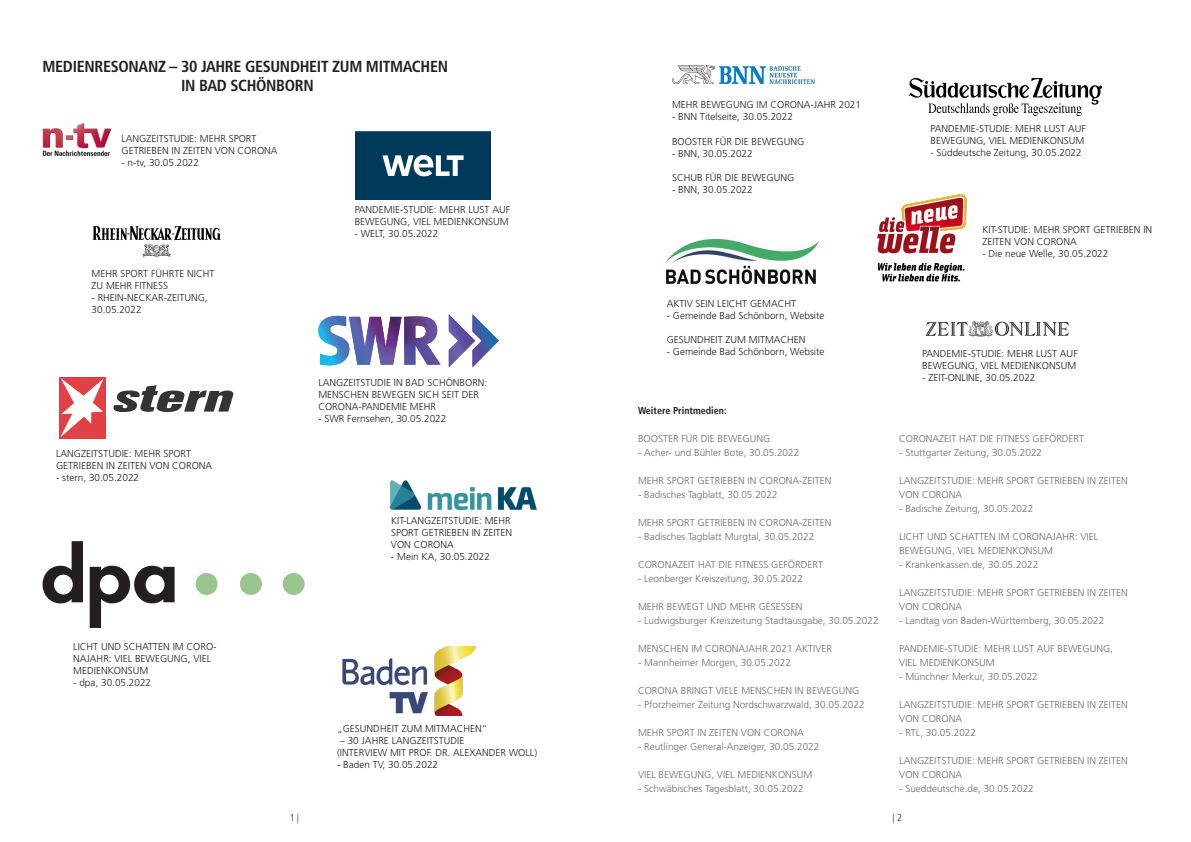
<style>
.page{position:relative;width:1191px;height:842px;background:#fff}
.page>*{position:absolute;margin:0;border:0;box-sizing:border-box;transform-origin:0 0}
.Fließtext{font:700 condensed 16px/19.2px "Frutiger LT Std";letter-spacing:-.02em;color:#231f20;text-align:center}
.t1{font:300 10px/14px "Frutiger LT Std";color:#6c6d70}
.t2{font:300 10px/12px "Frutiger LT Std";color:#231f20}
.t3{font:700 condensed 10px "Frutiger LT Std";color:#231f20}
.t4{font:300 condensed 10px "Frutiger LT Std";color:#231f20}
</style>
<div class="page">
<img style="left:92px;top:226px;width:129px;height:30px">
<img style="left:42px;top:122px;width:70px;height:35px">
<svg style="left:318px;top:314px;width:181px;height:53px"></svg>
<img style="left:356px;top:132px;width:134px;height:67px">
<img style="left:391px;top:480px;width:146px;height:29px">
<div style="left:59px;top:377px;width:46px;height:62px;background:#e14045"></div>
<svg style="left:60px;top:378px;width:44px;height:59px"></svg>
<svg style="left:113px;top:385px;width:120px;height:27px"></svg>
<svg style="left:908px;top:77px;width:194px;height:39px"></svg>
<img style="left:877px;top:194px;width:90px;height:88px">
<svg style="left:43px;top:541px;width:132px;height:87px"></svg>
<div style="left:196px;top:573px;width:21px;height:22px;background:#99c58f;border-radius:11px"></div>
<div style="left:240px;top:573px;width:22px;height:22px;background:#99c58f;border-radius:50%"></div>
<div style="left:283px;top:573px;width:22px;height:22px;background:#99c58f;border-radius:50%"></div>
<img style="left:342px;top:647px;width:134px;height:69px">
<img style="left:672px;top:66px;width:143px;height:18px">
<img style="left:666px;top:240px;width:152px;height:43px">
<img style="left:925px;top:321px;width:144px;height:16px">
<p class="Fließtext" style="left:43px;top:57px;width:407px">MEDIENRESONANZ – 30 JAHRE GESUNDHEIT ZUM MITMACHEN<br>IN BAD SCHÖNBORN</p>
<p class="t2" style="left:121px;top:132px;width:158px">LANGZEITSTUDIE: MEHR SPORT<br>GETRIEBEN IN ZEITEN VON CORONA</p>
<p class="t2" style="left:121px;top:156px;width:79px">- n-tv, 30.05.2022</p>
<p class="t2" style="left:92px;top:267px;width:124px">MEHR SPORT FÜHRTE NICHT<br>ZU MEHR FITNESS</p>
<p class="t2" style="left:92px;top:291px;width:118px">- RHEIN-NECKAR-ZEITUNG,<br>30.05.2022</p>
<p class="t2" style="left:56px;top:447px;width:158px">LANGZEITSTUDIE: MEHR SPORT<br>GETRIEBEN IN ZEITEN VON CORONA</p>
<p class="t2" style="left:56px;top:471px;width:85px">- stern, 30.05.2022</p>
<p class="t2" style="left:73px;top:641px;width:145px">LICHT UND SCHATTEN IM CORO-<br>NAJAHR: VIEL BEWEGUNG, VIEL<br>MEDIENKONSUM</p>
<p class="t2" style="left:73px;top:677px;width:79px">- dpa, 30.05.2022</p>
<p class="t2" style="left:355px;top:204px;width:157px">PANDEMIE-STUDIE: MEHR LUST AUF<br>BEWEGUNG, VIEL MEDIENKONSUM</p>
<p class="t2" style="left:355px;top:228px;width:85px">- WELT, 30.05.2022</p>
<p class="t2" style="left:318px;top:377px;width:170px">LANGZEITSTUDIE IN BAD SCHÖNBORN:<br>MENSCHEN BEWEGEN SICH SEIT DER<br>CORONA-PANDEMIE MEHR</p>
<p class="t2" style="left:318px;top:413px;width:130px">- SWR Fernsehen, 30.05.2022</p>
<p class="t2" style="left:391px;top:514px;width:123px">KIT-LANGZEITSTUDIE: MEHR<br>SPORT GETRIEBEN IN ZEITEN<br>VON CORONA</p>
<p class="t2" style="left:391px;top:550px;width:100px">- Mein KA, 30.05.2022</p>
<p class="t2" style="left:337px;top:723px;width:152px">„GESUNDHEIT ZUM MITMACHEN“</p>
<p class="t2" style="left:337px;top:735px;width:201px">– 30 JAHRE LANGZEITSTUDIE<br>(INTERVIEW MIT PROF. DR. ALEXANDER WOLL)</p>
<p class="t2" style="left:337px;top:759px;width:102px">- Baden TV, 30.05.2022</p>
<p class="t2" style="left:672px;top:99px;width:190px">MEHR BEWEGUNG IM CORONA-JAHR 2021</p>
<p class="t2" style="left:672px;top:111px;width:122px">- BNN Titelseite, 30.05.2022</p>
<p class="t2" style="left:672px;top:135px;width:134px">BOOSTER FÜR DIE BEWEGUNG</p>
<p class="t2" style="left:672px;top:147px;width:82px">- BNN, 30.05.2022</p>
<p class="t2" style="left:672px;top:171px;width:124px">SCHUB FÜR DIE BEWEGUNG</p>
<p class="t2" style="left:672px;top:183px;width:82px">- BNN, 30.05.2022</p>
<p class="t2" style="left:666px;top:297px;width:131px">AKTIV SEIN LEICHT GEMACHT</p>
<p class="t2" style="left:666px;top:309px;width:159px">- Gemeinde Bad Schönborn, Website</p>
<p class="t2" style="left:666px;top:333px;width:140px">GESUNDHEIT ZUM MITMACHEN</p>
<p class="t2" style="left:666px;top:345px;width:159px">- Gemeinde Bad Schönborn, Website</p>
<p class="t3" style="left:638px;top:405px;width:90px">Weitere Printmedien:</p>
<p class="t1" style="left:638px;top:432px;width:134px">BOOSTER FÜR DIE BEWEGUNG</p>
<p class="t1" style="left:638px;top:446px;width:163px">- Acher- und Bühler Bote, 30.05.2022</p>
<p class="t1" style="left:638px;top:474px;width:195px">MEHR SPORT GETRIEBEN IN CORONA-ZEITEN</p>
<p class="t1" style="left:638px;top:488px;width:141px">- Badisches Tagblatt, 30.05.2022</p>
<p class="t1" style="left:638px;top:516px;width:195px">MEHR SPORT GETRIEBEN IN CORONA-ZEITEN</p>
<p class="t1" style="left:638px;top:530px;width:178px">- Badisches Tagblatt Murgtal, 30.05.2022</p>
<p class="t1" style="left:638px;top:558px;width:186px">CORONAZEIT HAT DIE FITNESS GEFÖRDERT</p>
<p class="t1" style="left:638px;top:572px;width:166px">- Leonberger Kreiszeitung, 30.05.2022</p>
<p class="t1" style="left:638px;top:600px;width:166px">MEHR BEWEGT UND MEHR GESESSEN</p>
<p class="t1" style="left:638px;top:614px;width:242px">- Ludwigsburger Kreiszeitung Stadtausgabe, 30.05.2022</p>
<p class="t1" style="left:638px;top:642px;width:195px">MENSCHEN IM CORONAJAHR 2021 AKTIVER</p>
<p class="t1" style="left:638px;top:656px;width:154px">- Mannheimer Morgen, 30.05.2022</p>
<p class="t1" style="left:638px;top:684px;width:223px">CORONA BRINGT VIELE MENSCHEN IN BEWEGUNG</p>
<p class="t1" style="left:638px;top:698px;width:228px">- Pforzheimer Zeitung Nordschwarzwald, 30.05.2022</p>
<p class="t1" style="left:638px;top:726px;width:167px">MEHR SPORT IN ZEITEN VON CORONA</p>
<p class="t1" style="left:638px;top:740px;width:183px">- Reutlinger General-Anzeiger, 30.05.2022</p>
<p class="t1" style="left:638px;top:768px;width:176px">VIEL BEWEGUNG, VIEL MEDIENKONSUM</p>
<p class="t1" style="left:638px;top:782px;width:167px">- Schwäbisches Tagesblatt, 30.05.2022</p>
<p class="t2" style="left:930px;top:122px;width:157px">PANDEMIE-STUDIE: MEHR LUST AUF<br>BEWEGUNG, VIEL MEDIENKONSUM</p>
<p class="t2" style="left:930px;top:146px;width:153px">- Süddeutsche Zeitung, 30.05.2022</p>
<p class="t2" style="left:982px;top:223px;width:171px">KIT-STUDIE: MEHR SPORT GETRIEBEN IN<br>ZEITEN VON CORONA</p>
<p class="t2" style="left:982px;top:247px;width:127px">- Die neue Welle, 30.05.2022</p>
<p class="t2" style="left:922px;top:347px;width:157px">PANDEMIE-STUDIE: MEHR LUST AUF<br>BEWEGUNG, VIEL MEDIENKONSUM</p>
<p class="t2" style="left:922px;top:371px;width:115px">- ZEIT-ONLINE, 30.05.2022</p>
<p class="t1" style="left:899px;top:432px;width:186px">CORONAZEIT HAT DIE FITNESS GEFÖRDERT</p>
<p class="t1" style="left:899px;top:446px;width:144px">- Stuttgarter Zeitung, 30.05.2022</p>
<p class="t1" style="left:899px;top:474px;width:230px">LANGZEITSTUDIE: MEHR SPORT GETRIEBEN IN ZEITEN<br>VON CORONA</p>
<p class="t1" style="left:899px;top:502px;width:135px">- Badische Zeitung, 30.05.2022</p>
<p class="t1" style="left:899px;top:530px;width:200px">LICHT UND SCHATTEN IM CORONAJAHR: VIEL<br>BEWEGUNG, VIEL MEDIENKONSUM</p>
<p class="t1" style="left:899px;top:558px;width:140px">- Krankenkassen.de, 30.05.2022</p>
<p class="t1" style="left:899px;top:586px;width:230px">LANGZEITSTUDIE: MEHR SPORT GETRIEBEN IN ZEITEN<br>VON CORONA</p>
<p class="t1" style="left:899px;top:614px;width:206px">- Landtag von Baden-Württemberg, 30.05.2022</p>
<p class="t1" style="left:899px;top:642px;width:215px">PANDEMIE-STUDIE: MEHR LUST AUF BEWEGUNG,<br>VIEL MEDIENKONSUM</p>
<p class="t1" style="left:899px;top:670px;width:140px">- Münchner Merkur, 30.05.2022</p>
<p class="t1" style="left:899px;top:698px;width:230px">LANGZEITSTUDIE: MEHR SPORT GETRIEBEN IN ZEITEN<br>VON CORONA</p>
<p class="t1" style="left:899px;top:726px;width:78px">- RTL, 30.05.2022</p>
<p class="t1" style="left:899px;top:754px;width:230px">LANGZEITSTUDIE: MEHR SPORT GETRIEBEN IN ZEITEN<br>VON CORONA</p>
<p class="t1" style="left:899px;top:782px;width:136px">- Sueddeutsche.de, 30.05.2022</p>
<p class="t4" style="left:290px;top:812px;width:11px">1 |</p>
<p class="t4" style="left:892px;top:812px;width:11px">| 2</p>
</div>
